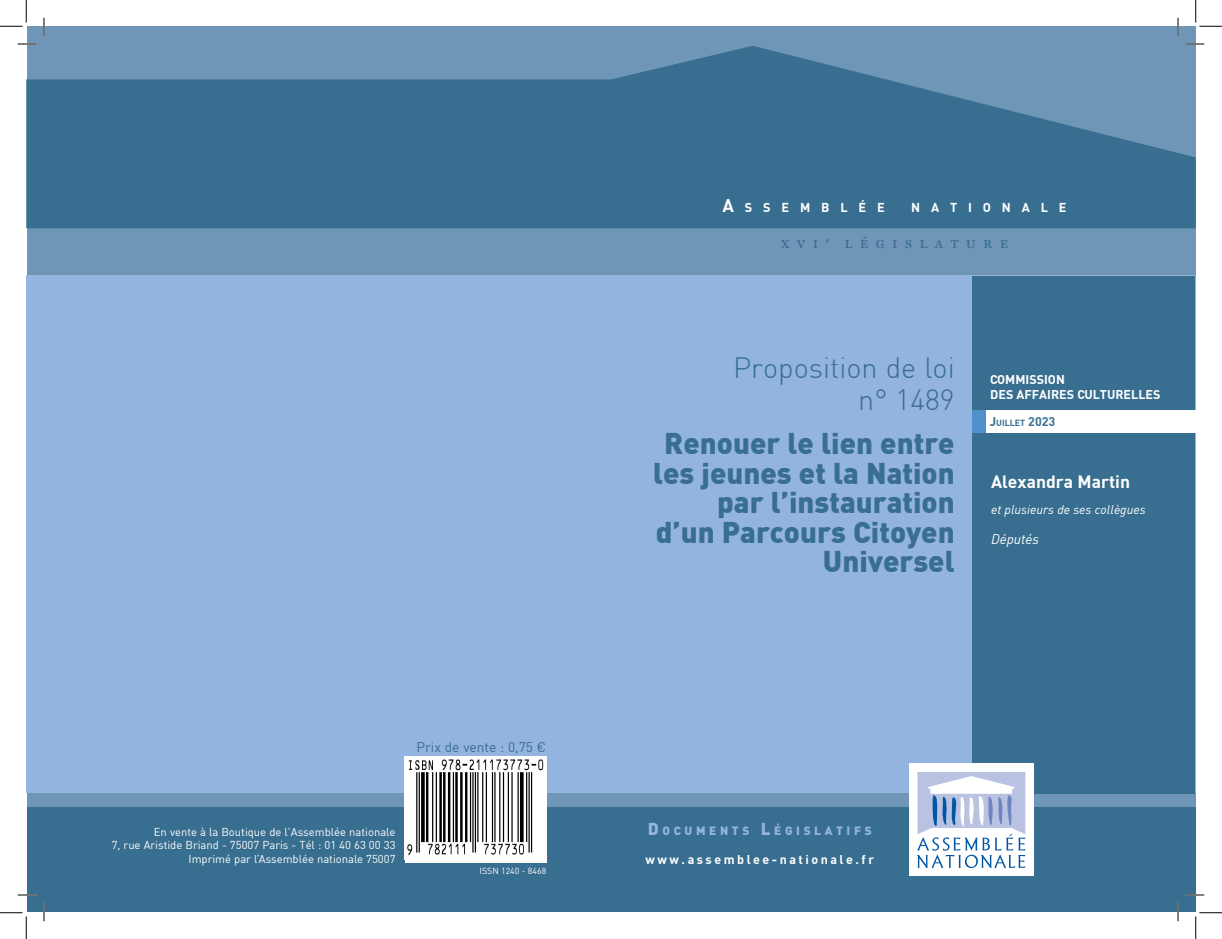
<style>
.page{position:relative;width:1222px;height:939px;background:#fff}
.page>*{position:absolute;margin:0;border:0;box-sizing:border-box;transform-origin:0 0}
._3_Titre{font:900 29.38px/29.4px "DIN";color:#386e8f;text-align:right}
._1_Type_doc{font:300 28.75px/32.5px "DIN";color:#386e8f;text-align:right}
.Auteur{font:700 17.5px "DIN";color:#fff}
.t1{font:15.38px "Georgia";letter-spacing:.5em;color:#386e8f}
.t2{font:13.75px "DIN";color:#386e8f}
.qualité{font:italic 13.75px "DIN";color:#fff}
.t3{font:700 12.62px "DIN";letter-spacing:.855em;color:#fff}
.commission{font:700 12.5px/15px "DIN";color:#fff}
.commission-2{font:700 12.5px "DIN";letter-spacing:.2em;color:#fff}
.qualité-2{font:italic 12.5px "DIN";color:#fff}
.t4{font:900 11.75px "DIN";letter-spacing:.305em;color:#93b4de}
.t5{font:11.25px "DIN";color:#fff}
.t6{font:8.75px "DIN";color:#fff}
.t7{font:700 8.75px "DIN";color:#386e8f}
.s1{font-size:18.12px}
.s2{font-size:12.5px}
.s3{font-size:16.88px}
</style>
<div class="page">
<div style="left:27px;top:27px;width:1168px;height:884px;background:#6f95b7"></div>
<svg style="left:26px;top:46px;width:1170px;height:182px;fill:#386e8f"></svg>
<div style="left:27px;top:275px;width:1169px;height:517px;background:#93b4de"></div>
<div style="left:27px;top:807px;width:1168px;height:104px;background:#386e8f"></div>
<div style="left:972px;top:276px;width:222px;height:517px;background:#386e8f"></div>
<div style="left:909px;top:763px;width:124px;height:112px;background:#fff"></div>
<svg style="left:917px;top:772px;width:108px;height:95px"></svg>
<div style="left:972px;top:410px;width:14px;height:23px;background:#5090cc"></div>
<div style="left:986px;top:410px;width:210px;height:23px;background:#fff"></div>
<div style="left:405px;top:756px;width:142px;height:106px;background:#fff"></div>
<img style="left:407px;top:759px;width:137px;height:96px">
<svg style="left:18px;top:43px;width:18px;height:2px"></svg>
<svg style="left:1185px;top:43px;width:19px;height:2px"></svg>
<svg style="left:18px;top:894px;width:18px;height:1px"></svg>
<svg style="left:1185px;top:894px;width:19px;height:1px"></svg>
<svg style="left:43px;top:18px;width:2px;height:18px"></svg>
<svg style="left:43px;top:902px;width:2px;height:19px"></svg>
<svg style="left:1177px;top:18px;width:2px;height:18px"></svg>
<svg style="left:1177px;top:902px;width:2px;height:19px"></svg>
<svg style="left:0;top:0;width:27px;height:27px"></svg>
<svg style="left:0;top:912px;width:27px;height:26px"></svg>
<svg style="left:1195px;top:0;width:27px;height:27px"></svg>
<svg style="left:1195px;top:912px;width:27px;height:26px"></svg>
<p class="t2" style="left:416px;top:738px;width:131px">Prix de vente : 0,75 €</p>
<p class="t5" style="left:154px;top:824px;width:243px">En vente à la Boutique de l’Assemblée nationale</p>
<p class="t5" style="left:112px;top:837px;width:285px">7, rue Aristide Briand - 75007 Paris - Tél : 01 40 63 00 33</p>
<p class="t5" style="left:189px;top:851px;width:208px">Imprimé par l’Assemblée nationale 75007</p>
<p class="t6" style="left:480px;top:865px;width:68px">ISSN 1240 - 8468</p>
<p class="t3" style="left:722px;top:199px;width:164px"><span class="s1">A</span>SSEMBLÉE</p>
<p class="t3" style="left:911px;top:199px;width:157px">NATIONALE</p>
<h3 class="t1" style="left:781px;top:233px;width:229px">xvi <sup>e</sup> législature</h3>
<p class="_1_Type_doc" style="left:733px;top:350px;width:223px">Proposition de loi n° 1489</p>
<p class="_3_Titre" style="left:653px;top:427px;width:303px">Renouer le lien entre les jeunes et la Nation par l’instauration d’un Parcours Citoyen<br>Universel</p>
<p class="commission" style="left:990px;top:371px;width:172px">COMMISSION<br>DES AFFAIRES CULTURELLES</p>
<p class="t7" style="left:990px;top:417px;width:67px"><span class="s2">J</span>UILLET <span class="s2">2023</span></p>
<p class="Auteur" style="left:991px;top:470px;width:141px">Alexandra Martin</p>
<p class="qualité-2" style="left:991px;top:501px;width:156px">et plusieurs de ses collègues</p>
<p class="qualité" style="left:991px;top:530px;width:50px">Députés</p>
<p class="t4" style="left:648px;top:822px;width:225px"><span class="s3">D</span>OCUMENTS <span class="s3">L</span>ÉGISLATIFS</p>
<p class="commission-2" style="left:646px;top:851px;width:230px">www.assemblee-nationale.fr</p>
</div>
